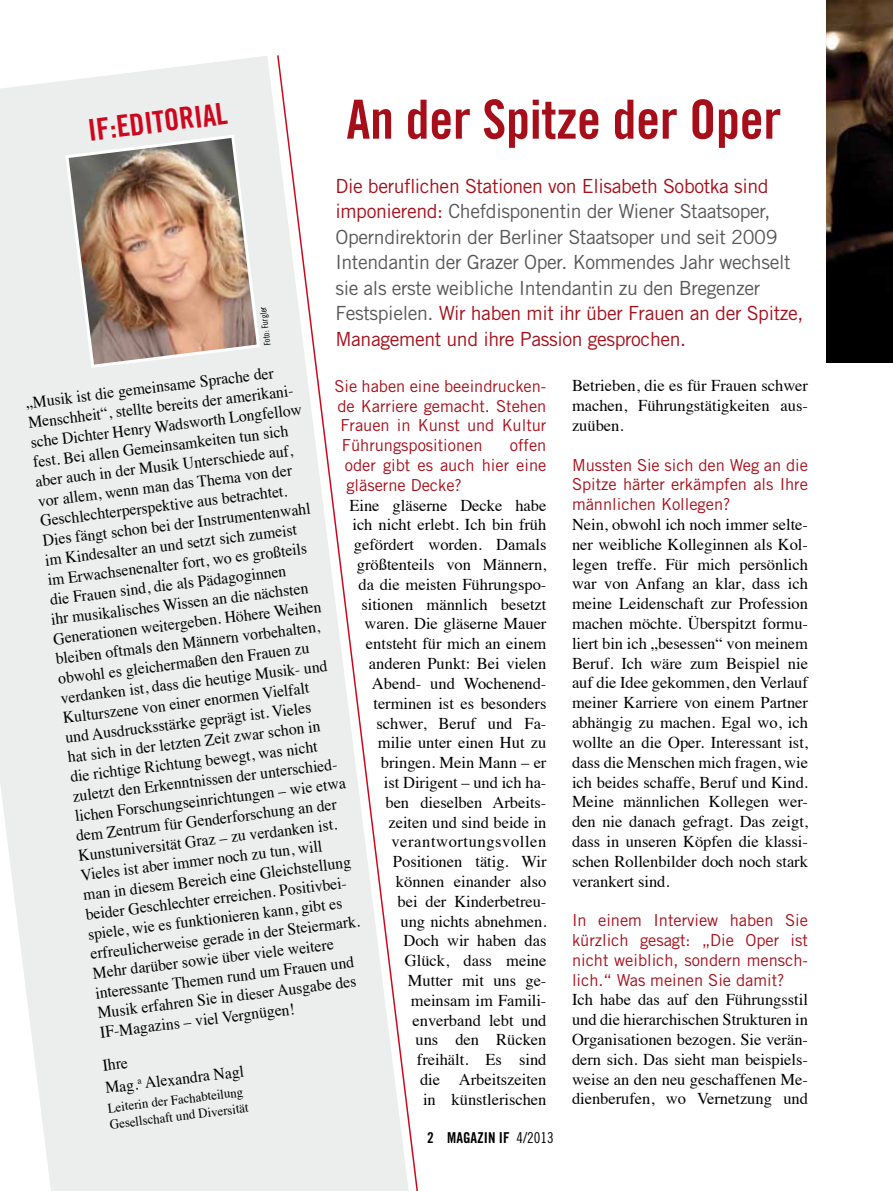
<style>
.page{position:relative;width:893px;height:1191px;background:#fff}
.page>*{position:absolute;margin:0;border:0;box-sizing:border-box;transform-origin:0 0}
.t1{font:54px "Trade Gothic Bold Cond Twenty";letter-spacing:-.005em;color:#a60f1a}
.t2{font:30px "Trade Gothic Bold Cond Twenty";color:#cd071e}
.t3{font:19.5px/25.5px "Trade Gothic";letter-spacing:-.02em;color:#58585a}
.t4{font:16.5px/19.8px "Times";color:#000;text-align:justify}
.t5{font:16.5px/19.8px "Times";color:#000;scale:.95 1}
.t6{font:16.5px/19.8px "Trade Gothic";color:#a60f1a;text-align:justify}
.t7{font:15px "Trade Gothic Bold Cond Twenty";color:#000}
.t8{font:13.5px/16.5px "Times";color:#000;scale:.95 1}
.t9{font:9px "Trade Gothic Cond Eighteen";color:#000}
.s1{color:#a60f1a}
.s2{font-family:"Trade Gothic Cond Eighteen"}
</style>
<div class="page">
<img style="left:826px;top:0;width:67px;height:362px">
<div style="left:0;top:56px;width:276px;height:1135px;background:#eceded"></div>
<svg style="left:276px;top:55px;width:142px;height:1136px"></svg>
<img style="left:64px;top:133px;width:198px;height:236px">
<h2 class="t2" style="left:86px;top:112px;width:136px;rotate:-7deg">if:editorial</h2>
<p class="t9" style="left:262px;top:346px;width:40px;rotate:-97deg">Foto: Furgler</p>
<h1 class="t1" style="left:346px;top:87px;width:436px">An der Spitze der Oper</h1>
<p class="t3" style="left:335px;top:173px;width:469px"><span class="s1">Die beruflichen Stationen von Elisabeth Sobotka sind imponierend:</span> Chefdisponentin der Wiener Staatsoper, Operndirektorin der Berliner Staatsoper und seit 2009<br>Intendantin der Grazer Oper. Kommendes Jahr wechselt sie als erste weibliche Intendantin zu den Bregenzer Festspielen. <span class="s1">Wir haben mit ihr über Frauen an der Spitze, Management und ihre Passion gesprochen.</span></p>
<p class="t5" style="left:22px;top:392px;width:297px;rotate:-7deg">„Musik ist die gemeinsame Sprache der Menschheit“, stellte bereits der amerikani&shy;sche Dichter Henry Wadsworth Longfellow fest. Bei allen Gemeinsamkeiten tun sich aber auch in der Musik Unterschiede auf, vor allem, wenn man das Thema von der Geschlechterperspektive aus betrachtet.<br>Dies fängt schon bei der Instrumentenwahl im Kindesalter an und setzt sich zumeist<br>im Erwachsenenalter fort, wo es großteils die Frauen sind, die als Pädagoginnen<br>ihr musikalisches Wissen an die nächsten Generationen weitergeben. Höhere Weihen bleiben oftmals den Männern vorbehalten, obwohl es gleichermaßen den Frauen zu verdanken ist, dass die heutige Musik- und Kulturszene von einer enormen Vielfalt<br>und Ausdrucksstärke geprägt ist. Vieles<br>hat sich in der letzten Zeit zwar schon in<br>die richtige Richtung bewegt, was nicht zuletzt den Erkenntnissen der unterschied&shy;lichen Forschungseinrichtungen – wie etwa dem Zentrum für Genderforschung an der Kunstuniversität Graz – zu verdanken ist.<br>Vieles ist aber immer noch zu tun, will<br>man in diesem Bereich eine Gleichstellung beider Geschlechter erreichen. Positivbei&shy;spiele, wie es funktionieren kann, gibt es erfreulicherweise gerade in der Steiermark.<br>Mehr darüber sowie über viele weitere interessante Themen rund um Frauen und Musik erfahren Sie in dieser Ausgabe des IF-Magazins – viel Vergnügen!</p>
<p class="t5" style="left:101px;top:1052px;width:148px;line-height:22.5px;rotate:-7deg">Ihre<br>Mag.<sup>a</sup> Alexandra Nagl</p>
<p class="t6" style="left:334px;top:376px;width:213px">Sie haben eine beeindrucken&shy;de Karriere gemacht. Stehen Frauen in Kunst und Kultur Führungspositionen</p>
<p class="t6" style="left:345px;top:435px;width:203px;text-indent:165px">offen oder gibt es auch hier eine gläserne Decke?</p>
<p class="t4" style="left:349px;top:494px;width:199px;text-align:right">Eine gläserne Decke habe ich nicht erlebt. Ich bin früh gefördert worden. Damals größtenteils von Männern, da die meisten Führungspo&shy;sitionen männlich besetzt waren. Die gläserne Mauer entsteht für mich an einem anderen Punkt: Bei vielen<br>Abend- und Wochenend&shy;terminen ist es besonders schwer, Beruf und Fa&shy;milie unter einen Hut zu bringen. Mein Mann – er<br>ist Dirigent – und ich ha-<br>ben dieselben Arbeits&shy;zeiten und sind beide in verantwortungsvollen<br>Positionen tätig. Wir können einander also<br>bei der Kinderbetreu-<br>ung nichts abnehmen.<br>Doch wir haben das<br>Glück, dass meine<br>Mutter mit uns ge&shy;meinsam im Famili&shy;enverband lebt und<br>uns den Rücken<br>freihält. Es sind<br>die Arbeitszeiten<br>in künstlerischen</p>
<p class="t8" style="left:107px;top:1098px;width:148px;rotate:-7deg">Leiterin der Fachabteilung<br>Gesellschaft und Diversität</p>
<p class="t7" style="left:427px;top:1128px;width:128px">2 MAGAZIN IF <span class="s2">4/2013</span></p>
<p class="t4" style="left:572px;top:374px;width:238px">Betrieben, die es für Frauen schwer machen, Führungstätigkeiten aus&shy;zuüben.</p>
<p class="t6" style="left:572px;top:454px;width:237px">Mussten Sie sich den Weg an die Spitze härter erkämpfen als Ihre männlichen Kollegen?</p>
<p class="t4" style="left:572px;top:513px;width:238px">Nein, obwohl ich noch immer selte&shy;ner weibliche Kolleginnen als Kol&shy;legen treffe. Für mich persönlich war von Anfang an klar, dass ich meine Leidenschaft zur Profession machen möchte. Überspitzt formu&shy;liert bin ich „besessen“ von meinem Beruf. Ich wäre zum Beispiel nie auf die Idee gekommen, den Verlauf meiner Karriere von einem Partner abhängig zu machen. Egal wo, ich wollte an die Oper. Interessant ist, dass die Menschen mich fragen, wie ich beides schaffe, Beruf und Kind.<br>Meine männlichen Kollegen wer&shy;den nie danach gefragt. Das zeigt, dass in unseren Köpfen die klassi&shy;schen Rollenbilder doch noch stark verankert sind.</p>
<p class="t6" style="left:572px;top:910px;width:237px">In einem Interview haben Sie kürzlich gesagt: „Die Oper ist nicht weiblich, sondern mensch&shy;lich.“ Was meinen Sie damit?</p>
<p class="t4" style="left:572px;top:988px;width:237px">Ich habe das auf den Führungsstil und die hierarchischen Strukturen in Organisationen bezogen. Sie verän&shy;dern sich. Das sieht man beispiels&shy;weise an den neu geschaffenen Me&shy;dienberufen, wo Vernetzung und</p>
</div>
